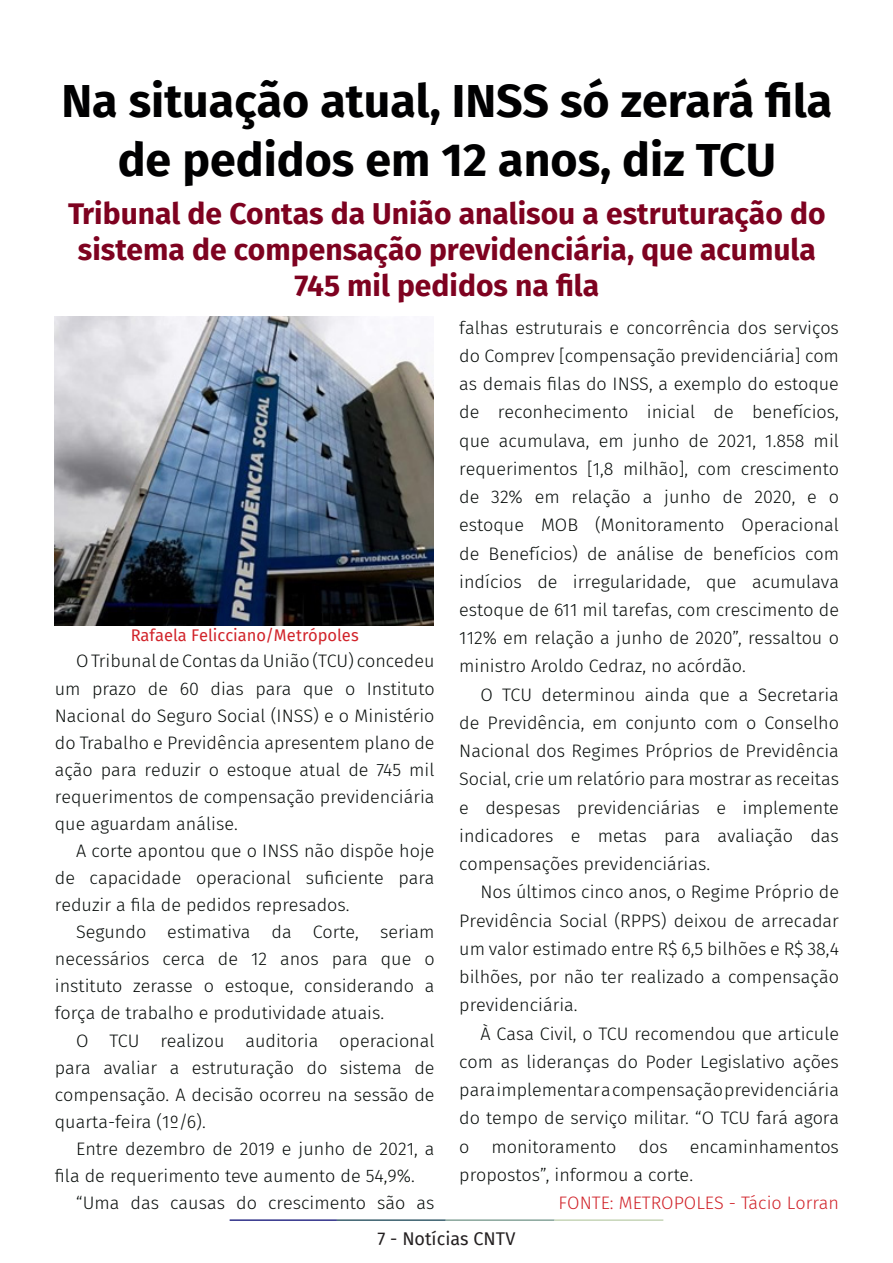
<style>
.page{position:relative;width:893px;height:1263px;background:#fff}
.page>*{position:absolute;margin:0;border:0;box-sizing:border-box;transform-origin:0 0}
.t1{font:700 46.5px/58.5px "Fira Sans";color:#000001;text-align:center}
.t2{font:700 30px/36px "Fira Sans";color:#7e0220;text-align:center}
.t3{font:300 18px/28.2px "Fira Sans";color:#080d0b;text-align:justify}
.t4{font:300 18px "Fira Sans";color:#d1232a}
.t5{font:18px "Fira Sans";color:#231f20}
.t6{font:16.5px "Fira Sans";color:#d1232a}
</style>
<div class="page">
<hr style="left:230px;top:1219px;width:107px;height:2px;background:#2f3088">
<hr style="left:337px;top:1219px;width:109px;height:2px;background:#3a5f6d">
<hr style="left:446px;top:1219px;width:109px;height:2px;background:#87a59a">
<hr style="left:555px;top:1219px;width:108px;height:2px;background:#c6d5b7">
<img style="left:54px;top:317px;width:380px;height:308px">
<p class="t1" style="left:61px;top:69px;width:772px">Na situação atual, INSS só zerará fila de pedidos em 12 anos, diz TCU</p>
<p class="t2" style="left:68px;top:193px;width:759px">Tribunal de Contas da União analisou a estruturação do sistema de compensação previdenciária, que acumula<br>745 mil pedidos na fila</p>
<p class="t6" style="left:131px;top:622px;width:229px">Rafaela Felicciano/Metrópoles</p>
<p class="t3" style="left:55px;top:648px;width:381px;line-height:27px;text-indent:21px">O Tribunal de Contas da União (TCU) concedeu um prazo de 60 dias para que o Instituto Nacional do Seguro Social (INSS) e o Ministério do Trabalho e Previdência apresentem plano de ação para reduzir o estoque atual de 745 mil requerimentos de compensação previdenciária que aguardam análise.</p>
<p class="t3" style="left:55px;top:837px;width:381px;line-height:27px;text-indent:21px">A corte apontou que o INSS não dispõe hoje de capacidade operacional suficiente para reduzir a fila de pedidos represados.</p>
<p class="t3" style="left:55px;top:918px;width:381px;line-height:27px;text-indent:21px">Segundo estimativa da Corte, seriam necessários cerca de 12 anos para que o instituto zerasse o estoque, considerando a força de trabalho e produtividade atuais.</p>
<p class="t3" style="left:55px;top:1027px;width:381px;line-height:27px;text-indent:21px">O TCU realizou auditoria operacional para avaliar a estruturação do sistema de compensação. A decisão ocorreu na sessão de quarta-feira (1º/6).</p>
<p class="t3" style="left:55px;top:1135px;width:381px;line-height:27px;text-indent:21px">Entre dezembro de 2019 e junho de 2021, a fila de requerimento teve aumento de 54,9%.</p>
<p class="t3" style="left:76px;top:1188px;width:360px">“Uma das causas do crescimento são as</p>
<p class="t3" style="left:459px;top:313px;width:381px">falhas estruturais e concorrência dos serviços do Comprev [compensação previdenciária] com as demais filas do INSS, a exemplo do estoque de reconhecimento inicial de benefícios, que acumulava, em junho de 2021, 1.858 mil requerimentos [1,8 milhão], com crescimento de 32% em relação a junho de 2020, e o estoque MOB (Monitoramento Operacional de Benefícios) de análise de benefícios com indícios de irregularidade, que acumulava estoque de 611 mil tarefas, com crescimento de 112% em relação a junho de 2020”, ressaltou o ministro Aroldo Cedraz, no acórdão.</p>
<p class="t3" style="left:459px;top:680px;width:381px;text-indent:21px">O TCU determinou ainda que a Secretaria de Previdência, em conjunto com o Conselho Nacional dos Regimes Próprios de Previdência Social, crie um relatório para mostrar as receitas e despesas previdenciárias e implemente indicadores e metas para avaliação das compensações previdenciárias.</p>
<p class="t3" style="left:459px;top:878px;width:381px;text-indent:21px">Nos últimos cinco anos, o Regime Próprio de Previdência Social (RPPS) deixou de arrecadar um valor estimado entre R$ 6,5 bilhões e R$ 38,4 bilhões, por não ter realizado a compensação previdenciária.</p>
<p class="t3" style="left:459px;top:1019px;width:381px;text-indent:21px">À Casa Civil, o TCU recomendou que articule com as lideranças do Poder Legislativo ações para implementar a compensação previdenciária do tempo de serviço militar. “O TCU fará agora o monitoramento dos encaminhamentos propostos”, informou a corte.</p>
<p class="t4" style="left:559px;top:1190px;width:282px">FONTE: METROPOLES - Tácio Lorran</p>
<p class="t5" style="left:378px;top:1225px;width:139px">7 - Notícias CNTV</p>
</div>
